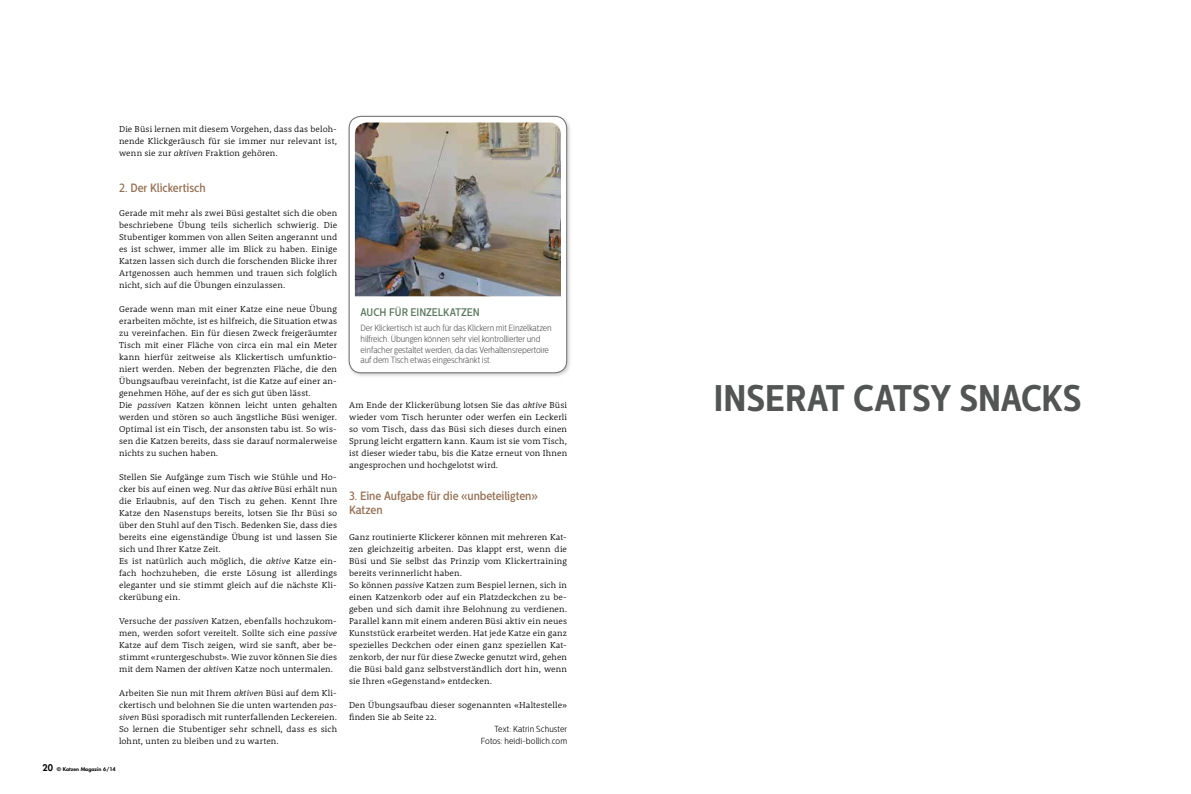
<style>
.page{position:relative;width:1191px;height:794px;background:#fff}
.page>*{position:absolute;margin:0;border:0;box-sizing:border-box;transform-origin:0 0}
.t1{font:700 37px "Centrale Sans Cnd";letter-spacing:-.01em;color:#535454}
.t2{font:500 12px/14.4px "Centrale Sans Cnd";letter-spacing:-.005em;color:#947054}
.t3{font:500 11px "Centrale Sans Cnd";letter-spacing:-.01em;color:#58775c}
.t4{font:300 9px/10.8px "Centrale Sans Cnd";letter-spacing:-.01em;color:#535454}
.t5{font:300 8.8px/12px "Rooney Pro";letter-spacing:.01em;color:#000;text-align:justify}
.t6{font:300 8.8px/12px "Centrale Sans Cnd";letter-spacing:.01em;color:#000;text-align:right}
.t7{font:800 5px "Futura CE";color:#000;scale:1.1 1}
.s1{font-style:italic}
.s2{font-family:"Futura LT";font-size:9px}
</style>
<div class="page">
<div style="left:347px;top:114px;width:225px;height:264px;background:#000;opacity:.2"></div>
<div style="left:349px;top:116px;width:218px;height:257px;background:#fff;border-radius:12px"></div>
<div style="left:349px;top:116px;width:218px;height:257px;border:1px solid #6a6c6c;border-radius:12px"></div>
<img style="left:355px;top:122px;width:206px;height:174px">
<p class="t5" style="left:119px;top:123px;width:220px">Die Büsi lernen mit diesem Vorgehen, dass das beloh&shy;nende Klickgeräusch für sie immer nur relevant ist, wenn sie zur <span class="s1">aktiven</span> Fraktion gehören.</p>
<h2 class="t2" style="left:119px;top:181px;width:88px">2. Der Klickertisch</h2>
<p class="t5" style="left:119px;top:207px;width:220px">Gerade mit mehr als zwei Büsi gestaltet sich die oben beschriebene Übung teils sicherlich schwierig. Die Stubentiger kommen von allen Seiten angerannt und es ist schwer, immer alle im Blick zu haben. Einige Katzen lassen sich durch die forschenden Blicke ihrer Artgenossen auch hemmen und trauen sich folglich nicht, sich auf die Übungen einzulassen.</p>
<p class="t5" style="left:119px;top:303px;width:219px;text-align:left">Gerade wenn man mit einer Katze eine neue Übung erarbeiten möchte, ist es hilfreich, die Situation etwas zu vereinfachen. Ein für diesen Zweck freigeräumter Tisch mit einer Fläche von circa ein mal ein Meter kann hierfür zeitweise als Klickertisch umfunktio&shy;niert werden. Neben der begrenzten Fläche, die den Übungsaufbau vereinfacht, ist die Katze auf einer an&shy;genehmen Höhe, auf der es sich gut üben lässt.<br>Die <span class="s1">passiven</span> Katzen können leicht unten gehalten werden und stören so auch ängstliche Büsi weniger.<br>Optimal ist ein Tisch, der ansonsten tabu ist. So wis&shy;sen die Katzen bereits, dass sie darauf normalerweise nichts zu suchen haben.</p>
<p class="t5" style="left:119px;top:471px;width:219px;text-align:left">Stellen Sie Aufgänge zum Tisch wie Stühle und Ho&shy;cker bis auf einen weg. Nur das <span class="s1">aktive</span> Büsi erhält nun die Erlaubnis, auf den Tisch zu gehen. Kennt Ihre Katze den Nasenstups bereits, lotsen Sie Ihr Büsi so über den Stuhl auf den Tisch. Bedenken Sie, dass dies bereits eine eigenständige Übung ist und lassen Sie sich und Ihrer Katze Zeit.<br>Es ist natürlich auch möglich, die <span class="s1">aktive</span> Katze ein&shy;fach hochzuheben, die erste Lösung ist allerdings eleganter und sie stimmt gleich auf die nächste Kli&shy;ckerübung ein.</p>
<p class="t5" style="left:119px;top:615px;width:220px">Versuche der <span class="s1">passiven</span> Katzen, ebenfalls hochzukom&shy;men, werden sofort vereitelt. Sollte sich eine <span class="s1">passive </span>Katze auf dem Tisch zeigen, wird sie sanft, aber be&shy;stimmt «runtergeschubst». Wie zuvor können Sie dies mit dem Namen der <span class="s1">aktiven</span> Katze noch untermalen.</p>
<p class="t5" style="left:119px;top:687px;width:219px">Arbeiten Sie nun mit Ihrem <span class="s1">aktiven</span> Büsi auf dem Kli&shy;ckertisch und belohnen Sie die unten wartenden <span class="s1">pas&shy;siven</span> Büsi sporadisch mit runterfallenden Leckereien.<br>So lernen die Stubentiger sehr schnell, dass es sich lohnt, unten zu bleiben und zu warten.</p>
<p class="t7" style="left:43px;top:766px;width:68px"><span class="s2">20</span> © Katzen Magazin 6/14</p>
<p class="t3" style="left:360px;top:306px;width:121px">AUCH FÜR EINZELKATZEN</p>
<p class="t4" style="left:360px;top:322px;width:193px">Der Klickertisch ist auch für das Klickern mit Einzelkatzen hilfreich. Übungen können sehr viel kontrollierter und einfacher gestaltet werden, da das Verhaltensrepertoire auf dem Tisch etwas eingeschränkt ist.</p>
<p class="t5" style="left:349px;top:399px;width:220px">Am Ende der Klickerübung lotsen Sie das <span class="s1">aktive</span> Büsi wieder vom Tisch herunter oder werfen ein Leckerli so vom Tisch, dass das Büsi sich dieses durch einen Sprung leicht ergattern kann. Kaum ist sie vom Tisch, ist dieser wieder tabu, bis die Katze erneut von Ihnen angesprochen und hochgelotst wird.</p>
<h2 class="t2" style="left:349px;top:488px;width:190px">3. Eine Aufgabe für die «unbeteiligten»<br>Katzen</h2>
<p class="t5" style="left:349px;top:531px;width:220px;text-align:left">Ganz routinierte Klickerer können mit mehreren Kat&shy;zen gleichzeitig arbeiten. Das klappt erst, wenn die Büsi und Sie selbst das Prinzip vom Klickertraining bereits verinnerlicht haben.<br>So können <span class="s1">passive</span> Katzen zum Bespiel lernen, sich in einen Katzenkorb oder auf ein Platzdeckchen zu be&shy;geben und sich damit ihre Belohnung zu verdienen.<br>Parallel kann mit einem anderen Büsi aktiv ein neues Kunststück erarbeitet werden. Hat jede Katze ein ganz spezielles Deckchen oder einen ganz speziellen Kat&shy;zenkorb, der nur für diese Zwecke genutzt wird, gehen die Büsi bald ganz selbstverständlich dort hin, wenn sie Ihren «Gegenstand» entdecken.</p>
<p class="t5" style="left:349px;top:699px;width:219px">Den Übungsaufbau dieser sogenannten «Haltestelle» finden Sie ab Seite 22.</p>
<p class="t6" style="left:481px;top:723px;width:88px">Text: Katrin Schuster<br>Fotos: heidi-bollich.com</p>
<h1 class="t1" style="left:713px;top:376px;width:370px">INSERAT CATSY SNACKS</h1>
</div>
